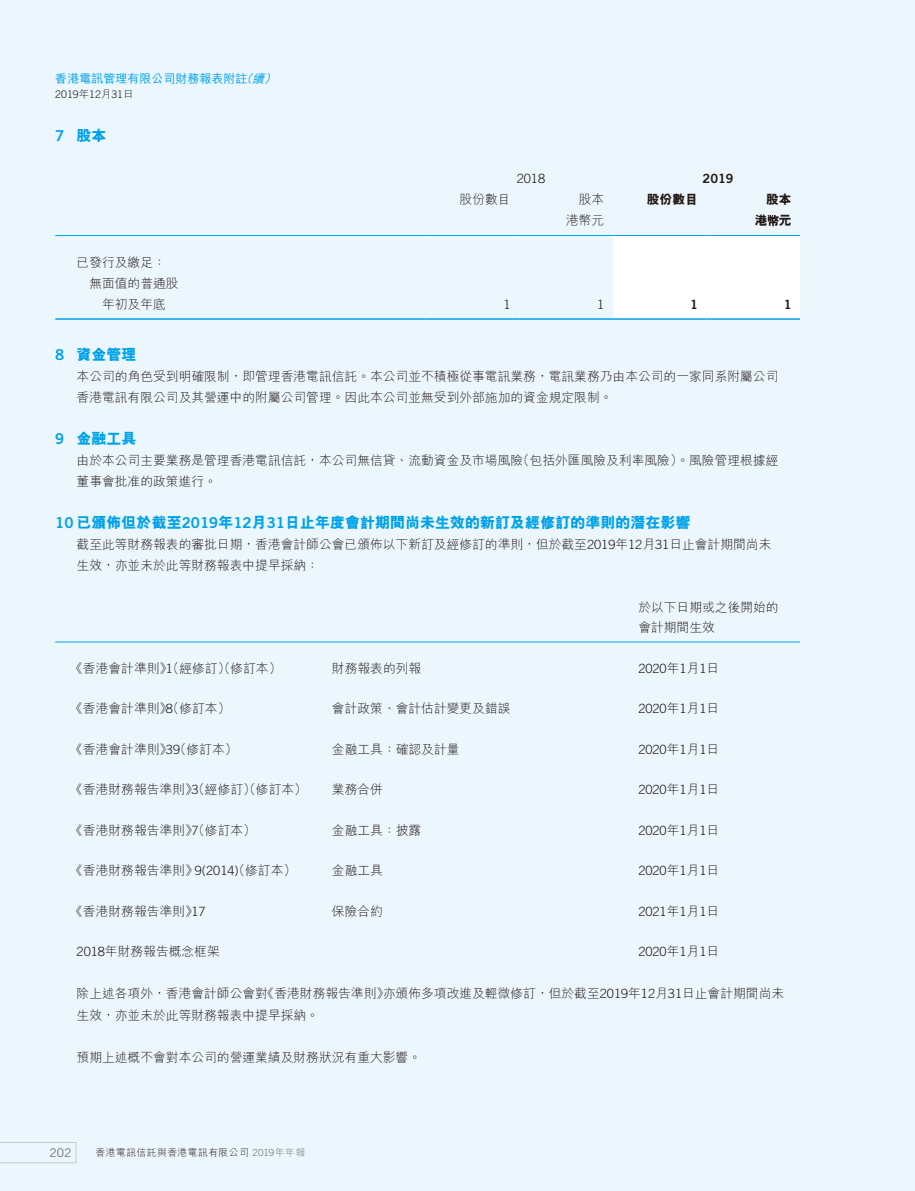
<style>
.page{position:relative;width:915px;height:1191px;background:#fff}
.page>*{position:absolute;margin:0;border:0;box-sizing:border-box;transform-origin:0 0}
.t1{font:800 15px "M Hei HK";color:#00a1e9}
.t2{font:300 12.75px/21px "M Hei HK";color:#231916}
.t3{font:300 12.75px "Trade Gothic LT Std";color:#231916}
.t4{font:800 12.75px "M Hei HK";color:#231916}
.t5{font:12.75px "Trade Gothic LT Std Bd 2";color:#231916}
.t6{font:500 12px "M Hei HK";color:#00a1e9}
.t7{font:12px "Trade Gothic LT Std";color:#727272}
.t8{font:300 10.5px "Trade Gothic LT Std";color:#231916}
.t9{font:300 9.75px "M Hei HK";letter-spacing:.05em;color:#231916}
.s1{font-style:italic}
.s2{font-family:"M Hei HK"}
.s3{font-family:"Trade Gothic LT Std Bd 2";font-weight:400}
.s4{font-family:"M Hei HKS"}
.s5{font-family:"Trade Gothic LT Std"}
.s6{font-family:"Trade Gothic LT Std";color:#727272}
.s7{color:#727272}
</style>
<div class="page">
<div style="left:0;top:0;width:914px;height:1191px;background:#ebf6fd"></div>
<svg style="left:0;top:1142px;width:76px;height:21px"></svg>
<div style="left:613px;top:236px;width:186px;height:82px;background:#fff"></div>
<svg style="left:767px;top:215px;width:11px;height:11px"></svg>
<hr style="left:55px;top:235px;width:370px;height:1px;background:#00a1e9">
<hr style="left:425px;top:235px;width:94px;height:1px;background:#00a1e9">
<hr style="left:519px;top:235px;width:93px;height:1px;background:#00a1e9">
<hr style="left:612px;top:235px;width:94px;height:1px;background:#00a1e9">
<hr style="left:706px;top:235px;width:93px;height:1px;background:#00a1e9">
<hr style="left:55px;top:318px;width:370px;height:2px;background:#00a1e9">
<hr style="left:425px;top:318px;width:94px;height:2px;background:#00a1e9">
<hr style="left:519px;top:318px;width:93px;height:2px;background:#00a1e9">
<hr style="left:612px;top:318px;width:94px;height:2px;background:#00a1e9">
<hr style="left:706px;top:318px;width:93px;height:2px;background:#00a1e9">
<hr style="left:55px;top:641px;width:255px;height:1px;background:#00a1e9">
<hr style="left:310px;top:641px;width:319px;height:1px;background:#00a1e9">
<hr style="left:629px;top:641px;width:170px;height:1px;background:#00a1e9">
<p class="t6" style="left:55px;top:70px;width:226px">香港電訊管理有限公司財務報表附註<span class="s1">（續）</span></p>
<p class="t8" style="left:55px;top:88px;width:80px">2019<span class="s2">年</span>12<span class="s2">月</span>31<span class="s2">日</span></p>
<p class="t1" style="left:55px;top:125px;width:53px"><span class="s3">7</span> 股本</p>
<p class="t3" style="left:516px;top:171px;width:30px">2018</p>
<p class="t5" style="left:702px;top:171px;width:33px">2019</p>
<p class="t2" style="left:459px;top:189px;width:52px">股份數目</p>
<p class="t2" style="left:578px;top:189px;width:27px">股本</p>
<p class="t4" style="left:646px;top:191px;width:52px">股份數目</p>
<p class="t4" style="left:765px;top:191px;width:27px">股本</p>
<p class="t2" style="left:566px;top:210px;width:40px">港幣元</p>
<p class="t4" style="left:754px;top:212px;width:38px">港 元</p>
<p class="t2" style="left:77px;top:251px;width:91px">已發行及繳足：</p>
<p class="t2" style="left:89px;top:272px;width:91px">無面值的普通股</p>
<p class="t2" style="left:102px;top:293px;width:65px">年初及年底</p>
<p class="t3" style="left:503px;top:297px;width:9px">1</p>
<p class="t3" style="left:597px;top:297px;width:9px">1</p>
<p class="t5" style="left:690px;top:297px;width:9px">1</p>
<p class="t5" style="left:783px;top:297px;width:9px">1</p>
<p class="t1" style="left:55px;top:344px;width:83px"><span class="s3">8</span> 資金管理</p>
<p class="t2" style="left:77px;top:365px;width:703px">本公司的角色受到明確限制，即管理香港電訊信託。本公司並不積極從事電訊業務，電訊業務乃由本公司的一家同系附屬公司香港電訊有限公司及其營運中的附屬公司管理。因此本公司並無受到外部施加的資金規定限制。</p>
<p class="t1" style="left:55px;top:428px;width:83px"><span class="s3">9</span> 金融工具</p>
<p class="t2" style="left:77px;top:449px;width:703px">由於本公司主要業務是管理香港電訊信託，本公司無信貸、流動資金及市場風險（包括外匯風險及利率風險）。風險管理根據經董事會批准的政策進行。</p>
<p class="t1" style="left:55px;top:512px;width:636px"><span class="s3">10</span> 已頒佈但於截至<span class="s3">2019</span>年<span class="s3">12</span>月<span class="s3">31</span>日止年度會計期間<span class="s4">尚</span>未生效的新訂及經修訂的準則的潛在影響</p>
<p class="t2" style="left:77px;top:533px;width:696px">截至此等財務報表的審批日期，香港會計師公會已頒佈以下新訂及經修訂的準則，但於截至<span class="s5">2019</span>年<span class="s5">12</span>月<span class="s5">31</span>日止會計期間尚未生效，亦並未於此等財務報表中提早採納：</p>
<p class="t2" style="left:638px;top:596px;width:142px;line-height:20.2px">於以下日期或之後開始的會計期間生效</p>
<p class="t2" style="left:70px;top:657px;width:213px">《香港會計準則》<span class="s5">1</span>（經修訂）（修訂本）</p>
<p class="t2" style="left:332px;top:657px;width:91px">財務報表的列報</p>
<p class="t3" style="left:638px;top:661px;width:82px">2020<span class="s2">年</span>1<span class="s2">月</span>1<span class="s2">日</span></p>
<p class="t2" style="left:70px;top:697px;width:162px">《香港會計準則》<span class="s5">8</span>（修訂本）</p>
<p class="t2" style="left:332px;top:697px;width:180px">會計政策、會計估計變更及錯誤</p>
<p class="t3" style="left:638px;top:701px;width:82px">2020<span class="s2">年</span>1<span class="s2">月</span>1<span class="s2">日</span></p>
<p class="t2" style="left:70px;top:738px;width:169px">《香港會計準則》<span class="s5">39</span>（修訂本）</p>
<p class="t2" style="left:332px;top:738px;width:129px">金融工具：確認及計量</p>
<p class="t3" style="left:638px;top:742px;width:82px">2020<span class="s2">年</span>1<span class="s2">月</span>1<span class="s2">日</span></p>
<p class="t2" style="left:70px;top:778px;width:238px">《香港財務報告準則》<span class="s5">3</span>（經修訂）（修訂本）</p>
<p class="t2" style="left:332px;top:778px;width:52px">業務合併</p>
<p class="t3" style="left:638px;top:782px;width:82px">2020<span class="s2">年</span>1<span class="s2">月</span>1<span class="s2">日</span></p>
<p class="t2" style="left:70px;top:819px;width:187px">《香港財務報告準則》<span class="s5">7</span>（修訂本）</p>
<p class="t2" style="left:332px;top:819px;width:91px">金融工具：披露</p>
<p class="t3" style="left:638px;top:823px;width:82px">2020<span class="s2">年</span>1<span class="s2">月</span>1<span class="s2">日</span></p>
<p class="t2" style="left:70px;top:859px;width:227px">《香港財務報告準則》<span class="s5">9(2014)</span>（修訂本）</p>
<p class="t2" style="left:332px;top:859px;width:52px">金融工具</p>
<p class="t3" style="left:638px;top:863px;width:82px">2020<span class="s2">年</span>1<span class="s2">月</span>1<span class="s2">日</span></p>
<p class="t2" style="left:70px;top:900px;width:137px">《香港財務報告準則》<span class="s5">17</span></p>
<p class="t2" style="left:332px;top:900px;width:52px">保險合約</p>
<p class="t3" style="left:638px;top:904px;width:82px">2021<span class="s2">年</span>1<span class="s2">月</span>1<span class="s2">日</span></p>
<p class="t2" style="left:77px;top:940px;width:145px"><span class="s5">2018</span>年財務報告概念框架</p>
<p class="t3" style="left:638px;top:944px;width:82px">2020<span class="s2">年</span>1<span class="s2">月</span>1<span class="s2">日</span></p>
<p class="t2" style="left:77px;top:982px;width:708px">除上述各項外，香港會計師公會對《香港財務報告準則》亦頒佈多項改進及輕微修訂，但於截至<span class="s5">2019</span>年<span class="s5">12</span>月<span class="s5">31</span>日止會計期間尚未生效，亦並未於此等財務報表中提早採納。</p>
<p class="t2" style="left:77px;top:1045px;width:346px">預期上述概不會對本公司的營運業績及財務狀況有重大影響。</p>
<p class="t7" style="left:49px;top:1145px;width:23px">202</p>
<p class="t9" style="left:96px;top:1145px;width:211px">香港電訊信託與香港電訊有限公司 <span class="s6">2019</span> <span class="s7">年年報</span></p>
</div>
